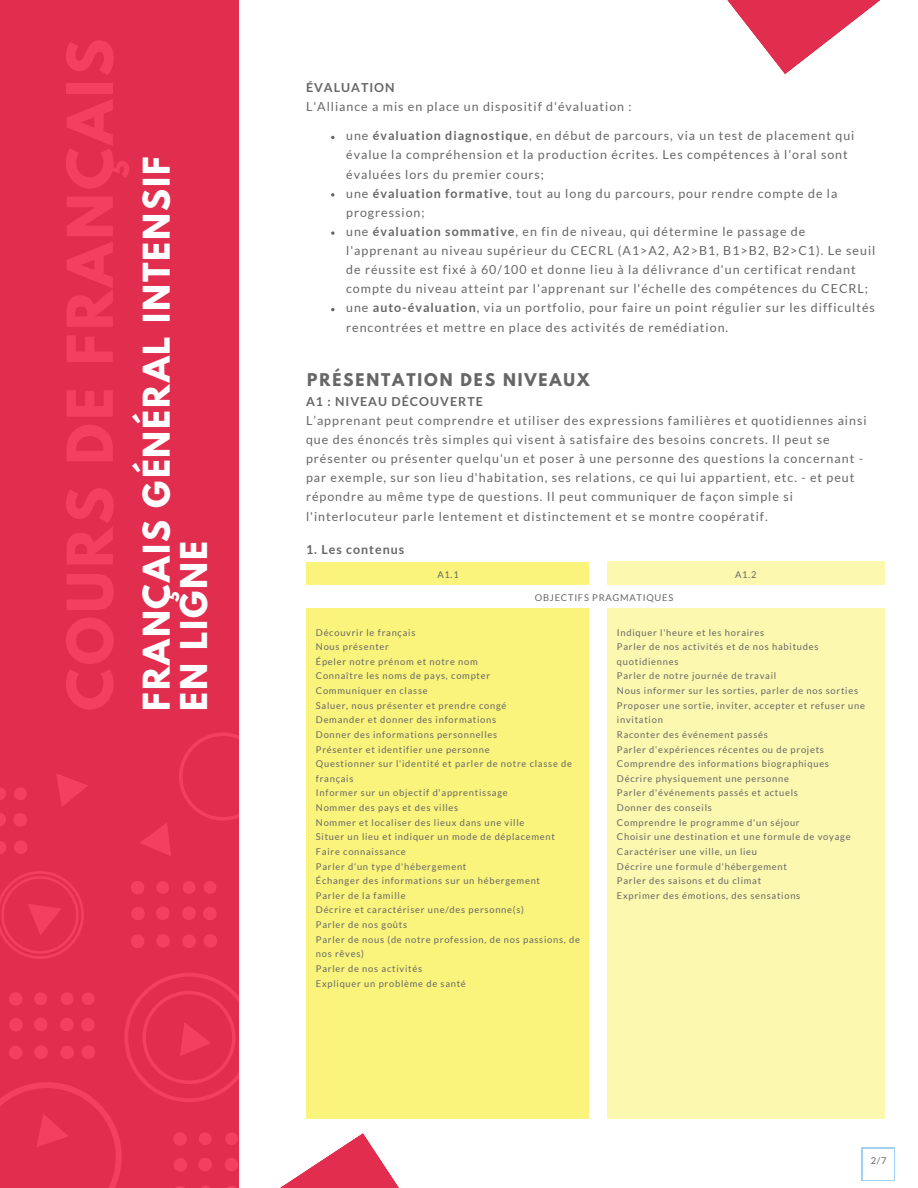
<style>
.page{position:relative;width:918px;height:1188px;background:#fff}
.page>*{position:absolute;margin:0;border:0;box-sizing:border-box;transform-origin:0 0}
.t1{font:700 32.7px "League Spartan";letter-spacing:.06em;color:#fff}
.t2{font:700 15.6px "League Spartan";letter-spacing:.12em;color:#666}
.t3{font:12.45px/19.2px "Lato";letter-spacing:.08em;color:#666}
.t4{font:700 12.45px "Lato";letter-spacing:.08em;color:#666}
.t5{font:9.3px/14.7px "Lato";letter-spacing:.08em;color:#666}
.s1{font-weight:700}
</style>
<div class="page">
<div style="left:0;top:0;width:240px;height:1188px;background:#e12d4e"></div>
<svg style="left:727px;top:0;width:153px;height:74px"></svg>
<svg style="left:124px;top:973px;width:116px;height:129px"></svg>
<svg style="left:0;top:871px;width:84px;height:88px"></svg>
<svg style="left:0;top:1082px;width:122px;height:106px"></svg>
<svg style="left:36px;top:1113px;width:33px;height:34px"></svg>
<svg style="left:182px;top:907px;width:14px;height:13px"></svg>
<svg style="left:203px;top:907px;width:14px;height:13px"></svg>
<svg style="left:156px;top:906px;width:13px;height:14px"></svg>
<svg style="left:131px;top:907px;width:14px;height:13px"></svg>
<svg style="left:131px;top:935px;width:13px;height:13px"></svg>
<svg style="left:156px;top:934px;width:14px;height:14px"></svg>
<svg style="left:182px;top:935px;width:14px;height:13px"></svg>
<svg style="left:204px;top:934px;width:13px;height:14px"></svg>
<svg style="left:131px;top:881px;width:13px;height:13px"></svg>
<svg style="left:156px;top:881px;width:13px;height:13px"></svg>
<svg style="left:183px;top:881px;width:12px;height:13px"></svg>
<svg style="left:204px;top:881px;width:12px;height:13px"></svg>
<svg style="left:60px;top:1018px;width:14px;height:13px"></svg>
<svg style="left:81px;top:1018px;width:14px;height:13px"></svg>
<svg style="left:34px;top:1018px;width:13px;height:13px"></svg>
<svg style="left:9px;top:1018px;width:14px;height:13px"></svg>
<svg style="left:9px;top:1046px;width:13px;height:13px"></svg>
<svg style="left:34px;top:1045px;width:14px;height:14px"></svg>
<svg style="left:60px;top:1046px;width:14px;height:13px"></svg>
<svg style="left:82px;top:1045px;width:13px;height:14px"></svg>
<svg style="left:9px;top:992px;width:13px;height:14px"></svg>
<svg style="left:34px;top:992px;width:13px;height:13px"></svg>
<svg style="left:61px;top:992px;width:13px;height:13px"></svg>
<svg style="left:82px;top:992px;width:12px;height:13px"></svg>
<svg style="left:173px;top:1132px;width:226px;height:56px"></svg>
<svg style="left:140px;top:823px;width:31px;height:33px"></svg>
<div style="left:0;top:813px;width:6px;height:13px;background:#f44060"></div>
<svg style="left:14px;top:813px;width:13px;height:14px"></svg>
<div style="left:0;top:841px;width:6px;height:13px;background:#f44060"></div>
<svg style="left:14px;top:840px;width:13px;height:14px"></svg>
<div style="left:0;top:787px;width:6px;height:13px;background:#f44060"></div>
<svg style="left:14px;top:787px;width:13px;height:13px"></svg>
<svg style="left:56px;top:774px;width:32px;height:33px"></svg>
<hr style="left:862px;top:1149px;width:1px;height:31px;background:#a3d0ef">
<hr style="left:894px;top:1149px;width:1px;height:31px;background:#a3d0ef">
<hr style="left:863px;top:1180px;width:31px;height:1px;background:#a3d0ef">
<hr style="left:863px;top:1148px;width:31px;height:1px;background:#a3d0ef">
<svg style="left:179px;top:733px;width:61px;height:88px"></svg>
<div style="left:240px;top:0;width:36px;height:1188px;background:#fff"></div>
<svg style="left:331px;top:193px;width:3px;height:4px"></svg>
<svg style="left:331px;top:231px;width:3px;height:4px"></svg>
<div style="left:608px;top:562px;width:276px;height:563px;background:#fcf8af"></div>
<div style="left:306px;top:562px;width:282px;height:563px;background:#fbf47c"></div>
<div style="left:287px;top:585px;width:612px;height:23px;background:#fff"></div>
<div style="left:299px;top:1120px;width:612px;height:11px;background:#fff"></div>
<p class="t1" style="left:141px;top:711px;width:556px;rotate:-90deg">FRANÇAIS GÉNÉRAL INTENSIF</p>
<p class="t1" style="left:178px;top:711px;width:172px;rotate:-90deg">EN LIGNE</p>
<p class="t4" style="left:306px;top:80px;width:90px">ÉVALUATION</p>
<p class="t3" style="left:306px;top:97px;width:327px">L'Alliance a mis en place un dispositif d'évaluation :</p>
<p class="t3" style="left:346px;top:126px;width:510px">une <span class="s1">évaluation diagnostique</span>, en début de parcours, via un test de placement qui évalue la compréhension et la production écrites. Les compétences à l'oral sont évaluées lors du premier cours;</p>
<p class="t3" style="left:346px;top:183px;width:493px">une <span class="s1">évaluation formative</span>, tout au long du parcours, pour rendre compte de la progression;</p>
<p class="t3" style="left:346px;top:221px;width:531px">une <span class="s1">évaluation sommative</span>, en fin de niveau, qui détermine le passage de l'apprenant au niveau supérieur du CECRL (A1&gt;A2, A2&gt;B1, B1&gt;B2, B2&gt;C1). Le seuil de réussite est fixé à 60/100 et donne lieu à la délivrance d'un certificat rendant compte du niveau atteint par l'apprenant sur l'échelle des compétences du CECRL;</p>
<p class="t3" style="left:346px;top:298px;width:530px">une <span class="s1">auto-évaluation</span>, via un portfolio, pour faire un point régulier sur les difficultés rencontrées et mettre en place des activités de remédiation.</p>
<p class="t2" style="left:307px;top:372px;width:284px">PRÉSENTATION DES NIVEAUX</p>
<p class="t4" style="left:306px;top:393px;width:178px">A1 : NIVEAU DÉCOUVERTE</p>
<p class="t3" style="left:306px;top:410px;width:562px">L’apprenant peut comprendre et utiliser des expressions familières et quotidiennes ainsi que des énoncés très simples qui visent à satisfaire des besoins concrets. Il peut se présenter ou présenter quelqu'un et poser à une personne des questions la concernant - par exemple, sur son lieu d'habitation, ses relations, ce qui lui appartient, etc. - et peut répondre au même type de questions. Il peut communiquer de façon simple si l'interlocuteur parle lentement et distinctement et se montre coopératif.</p>
<p class="t4" style="left:306px;top:542px;width:100px">1. Les contenus</p>
<p class="t5" style="left:437px;top:567px;width:23px">A1.1</p>
<p class="t5" style="left:735px;top:567px;width:23px">A1.2</p>
<p class="t5" style="left:535px;top:590px;width:140px">OBJECTIFS PRAGMATIQUES</p>
<p class="t5" style="left:316px;top:625px;width:101px">Découvrir le français</p>
<p class="t5" style="left:316px;top:639px;width:75px">Nous présenter</p>
<p class="t5" style="left:316px;top:654px;width:163px">Épeler notre prénom et notre nom</p>
<p class="t5" style="left:316px;top:669px;width:176px">Connaître les noms de pays, compter</p>
<p class="t5" style="left:316px;top:683px;width:113px">Communiquer en classe</p>
<p class="t5" style="left:316px;top:698px;width:192px">Saluer, nous présenter et prendre congé</p>
<p class="t5" style="left:316px;top:712px;width:182px">Demander et donner des informations</p>
<p class="t5" style="left:316px;top:727px;width:183px">Donner des informations personnelles</p>
<p class="t5" style="left:316px;top:742px;width:175px">Présenter et identifier une personne</p>
<p class="t5" style="left:316px;top:756px;width:258px">Questionner sur l'identité et parler de notre classe de français</p>
<p class="t5" style="left:316px;top:786px;width:193px">Informer sur un objectif d'apprentissage</p>
<p class="t5" style="left:316px;top:800px;width:144px">Nommer des pays et des villes</p>
<p class="t5" style="left:316px;top:815px;width:210px">Nommer et localiser des lieux dans une ville</p>
<p class="t5" style="left:316px;top:829px;width:241px">Situer un lieu et indiquer un mode de déplacement</p>
<p class="t5" style="left:316px;top:844px;width:91px">Faire connaissance</p>
<p class="t5" style="left:316px;top:859px;width:152px">Parler d'un type d'hébergement</p>
<p class="t5" style="left:316px;top:873px;width:226px">Échanger des informations sur un hébergement</p>
<p class="t5" style="left:316px;top:888px;width:91px">Parler de la famille</p>
<p class="t5" style="left:316px;top:903px;width:210px">Décrire et caractériser une/des personne(s)</p>
<p class="t5" style="left:316px;top:917px;width:93px">Parler de nos goûts</p>
<p class="t5" style="left:316px;top:932px;width:266px">Parler de nous (de notre profession, de nos passions, de nos rêves)</p>
<p class="t5" style="left:316px;top:961px;width:108px">Parler de nos activités</p>
<p class="t5" style="left:316px;top:976px;width:151px">Expliquer un problème de santé</p>
<p class="t5" style="left:617px;top:625px;width:149px">Indiquer l'heure et les horaires</p>
<p class="t5" style="left:617px;top:639px;width:203px">Parler de nos activités et de nos habitudes quotidiennes</p>
<p class="t5" style="left:617px;top:669px;width:161px">Parler de notre journée de travail</p>
<p class="t5" style="left:617px;top:683px;width:243px">Nous informer sur les sorties, parler de nos sorties</p>
<p class="t5" style="left:617px;top:698px;width:250px">Proposer une sortie, inviter, accepter et refuser une invitation</p>
<p class="t5" style="left:617px;top:727px;width:152px">Raconter des événement passés</p>
<p class="t5" style="left:617px;top:742px;width:209px">Parler d'expériences récentes ou de projets</p>
<p class="t5" style="left:617px;top:756px;width:214px">Comprendre des informations biographiques</p>
<p class="t5" style="left:617px;top:771px;width:174px">Décrire physiquement une personne</p>
<p class="t5" style="left:617px;top:786px;width:183px">Parler d'événements passés et actuels</p>
<p class="t5" style="left:617px;top:800px;width:96px">Donner des conseils</p>
<p class="t5" style="left:617px;top:815px;width:184px">Comprendre le programme d'un séjour</p>
<p class="t5" style="left:617px;top:829px;width:235px">Choisir une destination et une formule de voyage</p>
<p class="t5" style="left:617px;top:844px;width:142px">Caractériser une ville, un lieu</p>
<p class="t5" style="left:617px;top:859px;width:172px">Décrire une formule d'hébergement</p>
<p class="t5" style="left:617px;top:873px;width:146px">Parler des saisons et du climat</p>
<p class="t5" style="left:617px;top:888px;width:185px">Exprimer des émotions, des sensations</p>
<p class="t5" style="left:871px;top:1153px;width:17px">2/7</p>
</div>
